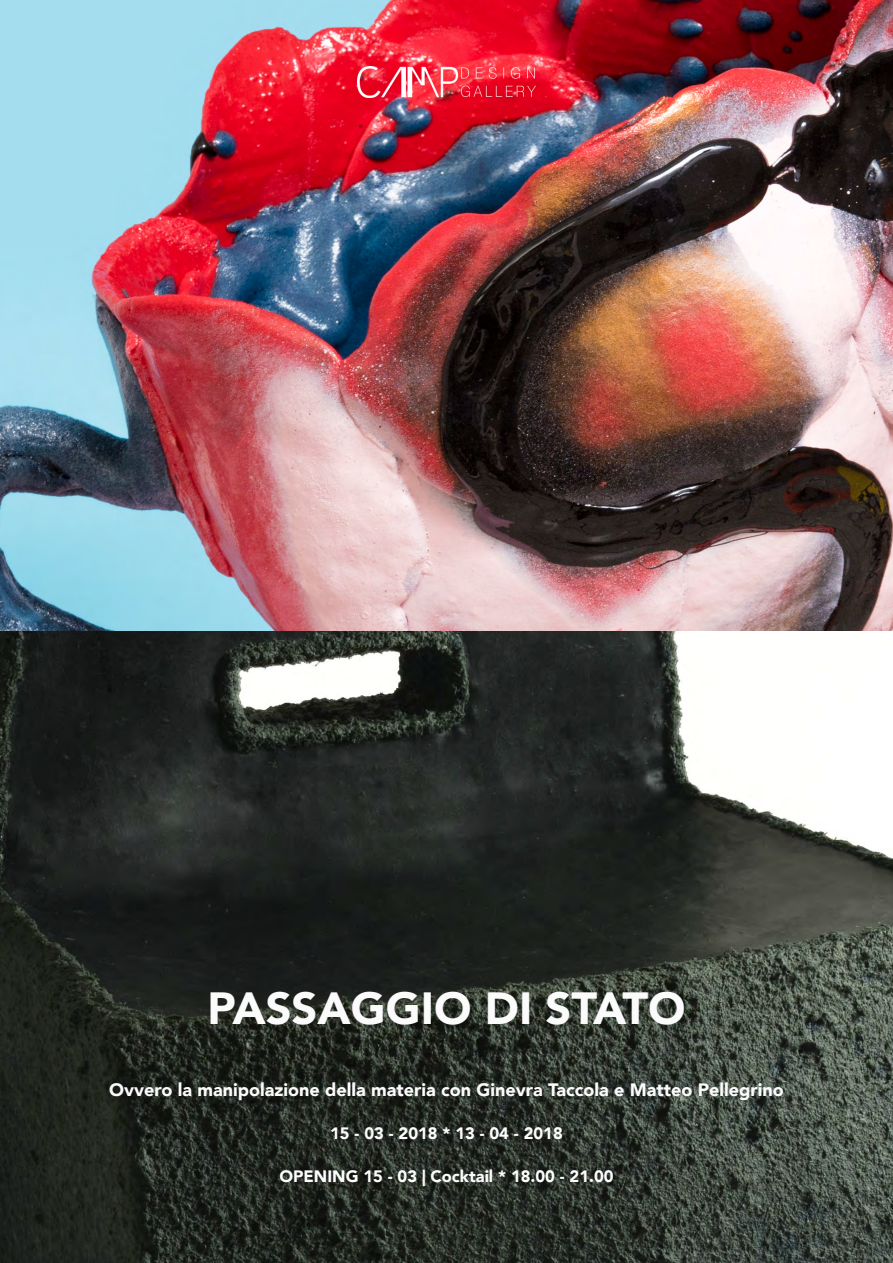
<style>
.page{position:relative;width:893px;height:1263px;background:#fff}
.page>*{position:absolute;margin:0;border:0;box-sizing:border-box;transform-origin:0 0}
.t1{font:900 45px "Avenir";color:#fbfbfb}
.t2{font:900 18px "Avenir";color:#fbfbfb}
.t3{font:900 16.5px "Avenir";color:#fdfdfd}
</style>
<div class="page">
<img style="left:0;top:0;width:893px;height:1263px">
<img style="left:358px;top:66px;width:177px;height:31px">
<h1 class="t1" style="left:207px;top:970px;width:480px">PASSAGGIO DI STATO</h1>
<p class="t2" style="left:109px;top:1074px;width:676px">Ovvero la manipolazione della materia con Ginevra Taccola e Matteo Pellegrino</p>
<p class="t3" style="left:330px;top:1119px;width:234px">15 - 03 - 2018 * 13 - 04 - 2018</p>
<p class="t3" style="left:279px;top:1162px;width:336px">OPENING 15 - 03 | Cocktail * 18.00 - 21.00</p>
</div>
